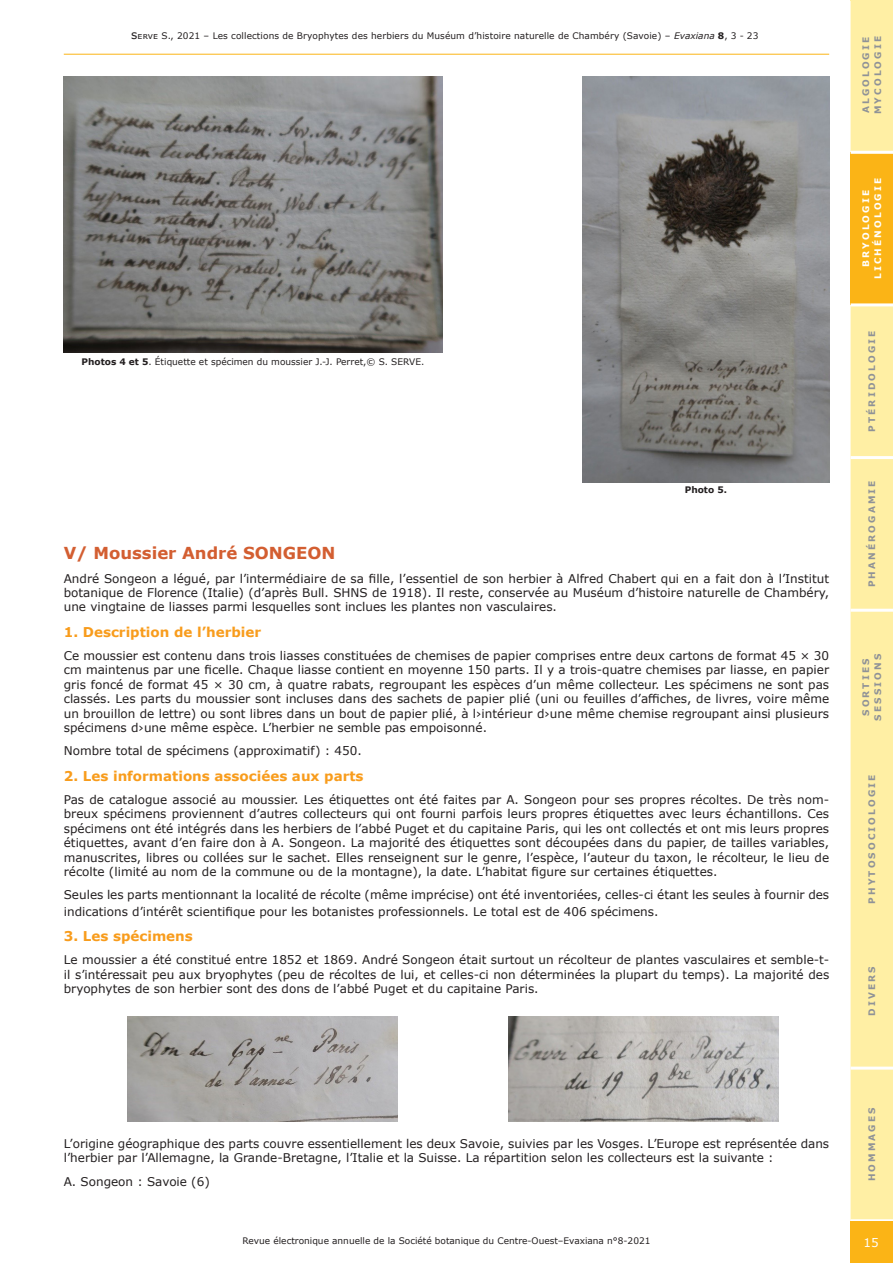
<style>
.page{position:relative;width:893px;height:1263px;background:#fff}
.page>*{position:absolute;margin:0;border:0;box-sizing:border-box;transform-origin:0 0}
.t1{font:700 16.5px "Verdana";color:#d35e31}
.t2{font:700 13.5px "Verdana";color:#f89c1c}
.t3{font:12px/14.4px "Verdana";color:#231f20;text-align:justify}
.t4{font:12px "Verdana";color:#fff}
.Légende_photo{font:9px "Verdana";color:#231f20}
.t5{font:700 9px/12px "Verdana";letter-spacing:.235em;color:#8f9297;text-align:center}
.t6{font:700 9px/12px "Verdana";letter-spacing:.235em;color:#fff;text-align:center}
.Légende_photo-2{font:700 9px "Verdana";color:#231f20}
.s1{font-size:12px}
.s2{font-style:italic}
.s3{font-weight:700}
</style>
<div class="page">
<hr style="left:64px;top:54px;width:765px;height:1px;background:#fbb416">
<div style="left:850px;top:0;width:43px;height:1221px;background:#ffefa4"></div>
<div style="left:850px;top:152px;width:43px;height:153px;background:#fbb416"></div>
<hr style="left:851px;top:1219px;width:42px;height:3px;background:#fff">
<hr style="left:851px;top:1066px;width:42px;height:3px;background:#fff">
<hr style="left:851px;top:609px;width:42px;height:3px;background:#fff">
<hr style="left:851px;top:456px;width:42px;height:3px;background:#fff">
<hr style="left:851px;top:303px;width:42px;height:3px;background:#fff">
<hr style="left:851px;top:151px;width:42px;height:3px;background:#fff">
<div style="left:850px;top:1221px;width:43px;height:42px;background:#fbb416"></div>
<img style="left:64px;top:77px;width:378px;height:276px">
<img style="left:583px;top:77px;width:246px;height:406px">
<img style="left:128px;top:1016px;width:270px;height:105px">
<img style="left:508px;top:1016px;width:270px;height:105px">
<p class="Légende_photo" style="left:131px;top:30px;width:629px"><span class="s1">s</span>erve S., 2021 – Les collections de Bryophytes des herbiers du Muséum d’histoire naturelle de Chambéry (Savoie) – <span class="s2">Evaxiana</span> <span class="s3">8</span>, 3 - 23</p>
<p class="Légende_photo" style="left:82px;top:355px;width:344px"><span class="s3">Photos 4 et 5</span>. Étiquette et spécimen du moussier J.-J. Perret,© S. SERVE.</p>
<p class="Légende_photo-2" style="left:685px;top:483px;width:44px">Photo 5.</p>
<p class="t1" style="left:64px;top:541px;width:273px">V/ Moussier André SONGEON</p>
<p class="t3" style="left:64px;top:571px;width:767px">André Songeon a légué, par l’intermédiaire de sa fille, l’essentiel de son herbier à Alfred Chabert qui en a fait don à l’Institut botanique de Florence (Italie) (d’après Bull. SHNS de 1918). Il reste, conservée au Muséum d’histoire naturelle de Chambéry, une vingtaine de liasses parmi lesquelles sont inclues les plantes non vasculaires.</p>
<p class="t2" style="left:64px;top:622px;width:199px">1. Description de l’herbier</p>
<p class="t3" style="left:64px;top:648px;width:767px">Ce moussier est contenu dans trois liasses constituées de chemises de papier comprises entre deux cartons de format 45 × 30 cm maintenus par une ficelle. Chaque liasse contient en moyenne 150 parts. Il y a trois-quatre chemises par liasse, en papier gris foncé de format 45 × 30 cm, à quatre rabats, regroupant les espèces d’un même collecteur. Les spécimens ne sont pas classés. Les parts du moussier sont incluses dans des sachets de papier plié (uni ou feuilles d’affiches, de livres, voire même un brouillon de lettre) ou sont libres dans un bout de papier plié, à l›intérieur d›une même chemise regroupant ainsi plusieurs spécimens d›une même espèce. L’herbier ne semble pas empoisonné.</p>
<p class="t3" style="left:64px;top:744px;width:300px">Nombre total de spécimens (approximatif) : 450.</p>
<p class="t2" style="left:64px;top:766px;width:301px">2. Les informations associées aux parts</p>
<p class="t3" style="left:64px;top:792px;width:767px">Pas de catalogue associé au moussier. Les étiquettes ont été faites par A. Songeon pour ses propres récoltes. De très nom&shy;breux spécimens proviennent d’autres collecteurs qui ont fourni parfois leurs propres étiquettes avec leurs échantillons. Ces spécimens ont été intégrés dans les herbiers de l’abbé Puget et du capitaine Paris, qui les ont collectés et ont mis leurs propres étiquettes, avant d’en faire don à A. Songeon. La majorité des étiquettes sont découpées dans du papier, de tailles variables, manuscrites, libres ou collées sur le sachet. Elles renseignent sur le genre, l’espèce, l’auteur du taxon, le récolteur, le lieu de récolte (limité au nom de la commune ou de la montagne), la date. L’habitat figure sur certaines étiquettes.</p>
<p class="t3" style="left:64px;top:887px;width:767px;line-height:16.2px">Seules les parts mentionnant la localité de récolte (même imprécise) ont été inventoriées, celles-ci étant les seules à fournir des indications d’intérêt scientifique pour les botanistes professionnels. Le total est de 406 spécimens.</p>
<p class="t2" style="left:64px;top:926px;width:131px">3. Les spécimens</p>
<p class="t3" style="left:64px;top:952px;width:767px">Le moussier a été constitué entre 1852 et 1869. André Songeon était surtout un récolteur de plantes vasculaires et semble-t&shy;il s’intéressait peu aux bryophytes (peu de récoltes de lui, et celles-ci non déterminées la plupart du temps). La majorité des bryophytes de son herbier sont des dons de l’abbé Puget et du capitaine Paris.</p>
<p class="t5" style="left:860px;top:114px;width:79px;text-align:left;rotate:-90deg">ALGOLOGIE<br>MYCOLOGIE</p>
<p class="t6" style="left:860px;top:279px;width:103px;rotate:-90deg">BRYOLOGIE<br>LICHÉNOLOGIE</p>
<p class="t5" style="left:866px;top:432px;width:102px;rotate:-90deg">PTÉRIDOLOGIE</p>
<p class="t5" style="left:866px;top:587px;width:108px;rotate:-90deg">PHANÉROGAMIE</p>
<p class="t5" style="left:860px;top:721px;width:68px;rotate:-90deg">SORTIES<br>SESSIONS</p>
<p class="t5" style="left:866px;top:904px;width:131px;rotate:-90deg">PHYTOSOCIOLOGIE</p>
<p class="t5" style="left:866px;top:1016px;width:51px;rotate:-90deg">DIVERS</p>
<p class="t3" style="left:64px;top:1136px;width:767px">L’origine géographique des parts couvre essentiellement les deux Savoie, suivies par les Vosges. L’Europe est représentée dans l’herbier par l’Allemagne, la Grande-Bretagne, l’Italie et la Suisse. La répartition selon les collecteurs est la suivante :</p>
<p class="t3" style="left:64px;top:1174px;width:148px">A. Songeon : Savoie (6)</p>
<p class="Légende_photo" style="left:242px;top:1235px;width:409px">Revue électronique annuelle de la Société botanique du Centre-Ouest–Evaxiana n°8-2021</p>
<p class="t5" style="left:866px;top:1181px;width:75px;rotate:-90deg">HOMMAGES</p>
<p class="t4" style="left:863px;top:1235px;width:17px">15</p>
</div>
